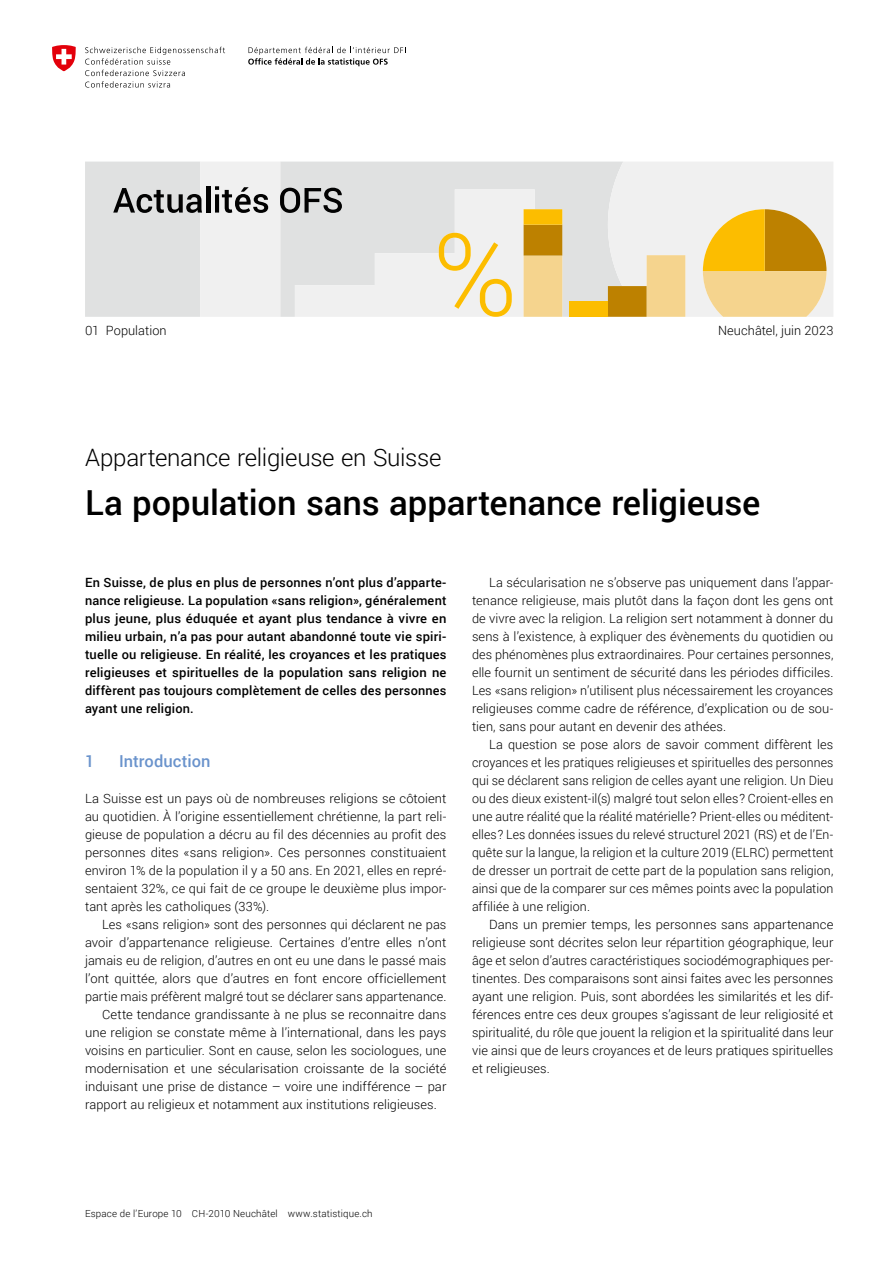
<style>
.page{position:relative;width:893px;height:1263px;background:#fff}
.page>*{position:absolute;margin:0;border:0;box-sizing:border-box;transform-origin:0 0}
.TS_Titel{font:500 34.5px "Roboto";letter-spacing:-.005em;color:#000}
.TS_Untertitel{font:300 24px "Roboto";letter-spacing:-.01em;color:#000}
.Untertitel_1_farbig{font:500 16.5px "Roboto";color:#6a93cc}
.Grundtext_Einzug{font:300 12.75px/18px "Roboto";letter-spacing:.005em;color:#000;text-align:justify}
.Grundtext_F{font:500 12.75px/18px "Roboto";letter-spacing:.015em;color:#000;text-align:justify}
.Grundtext_F-2{font:300 12.75px/18px "Roboto";letter-spacing:.005em;color:#000;text-align:justify}
.Grundtext_Linksbündi{font:300 12.75px "Roboto";letter-spacing:.005em;color:#000}
.Kopf-Fuss-Zeile_Pagi{font:300 9.75px "Roboto";letter-spacing:.015em;color:#000}
</style>
<div class="page">
<div style="left:562px;top:162px;width:46px;height:155px;background:#e0e1e1"></div>
<svg style="left:608px;top:162px;width:225px;height:155px"></svg>
<div style="left:569px;top:302px;width:39px;height:15px;background:#fcbd00"></div>
<svg style="left:85px;top:162px;width:477px;height:155px"></svg>
<svg style="left:248px;top:47px;width:158px;height:19px"></svg>
<svg style="left:85px;top:47px;width:140px;height:41px"></svg>
<svg style="left:52px;top:45px;width:24px;height:26px"></svg>
<p class="Grundtext_Linksbündi" style="left:85px;top:322px;width:83px">01 Population</p>
<p class="Grundtext_Einzug" style="left:718px;top:321px;width:117px">Neuchâtel, juin 2023</p>
<h1 class="TS_Untertitel" style="left:85px;top:441px;width:358px">Appartenance religieuse en Suisse</h1>
<h1 class="TS_Titel" style="left:85px;top:479px;width:677px">La population sans appartenance religieuse</h1>
<p class="Grundtext_F" style="left:85px;top:573px;width:363px">En Suisse, de plus en plus de personnes n’ont plus d’apparte&shy;nance religieuse. La population «sans religion», généralement plus jeune, plus éduquée et ayant plus tendance à vivre en milieu urbain, n’a pas pour autant abandonné toute vie spiri&shy;tuelle ou religieuse. En réalité, les croyances et les pratiques religieuses et spirituelles de la population sans religion ne diffèrent pas toujours complètement de celles des personnes ayant une religion.</p>
<h3 class="Untertitel_1_farbig" style="left:85px;top:750px;width:11px">1</h3>
<h3 class="Untertitel_1_farbig" style="left:119px;top:750px;width:93px">Introduction</h3>
<p class="Grundtext_F-2" style="left:85px;top:789px;width:363px">La Suisse est un pays où de nombreuses religions se côtoient au quotidien. À l’origine essentiellement chrétienne, la part reli&shy;gieuse de population a décru au fil des décennies au profit des personnes dites «sans religion». Ces personnes constituaient environ 1% de la population il y a 50 ans. En 2021, elles en repré&shy;sentaient 32%, ce qui fait de ce groupe le deuxième plus impor&shy;tant après les catholiques (33%).</p>
<p class="Grundtext_Einzug" style="left:85px;top:915px;width:363px;text-indent:17px">Les «sans religion» sont des personnes qui déclarent ne pas avoir d’appartenance religieuse. Certaines d’entre elles n’ont jamais eu de religion, d’autres en ont eu une dans le passé mais l’ont quittée, alors que d’autres en font encore officiellement partie mais préfèrent malgré tout se déclarer sans appartenance.</p>
<p class="Grundtext_Einzug" style="left:85px;top:1005px;width:363px;text-indent:17px">Cette tendance grandissante à ne plus se reconnaitre dans une religion se constate même à l’international, dans les pays voisins en particulier. Sont en cause, selon les sociologues, une modernisation et une sécularisation croissante de la société induisant une prise de distance – voire une indifférence – par rapport au religieux et notamment aux institutions religieuses.</p>
<p class="Grundtext_Einzug" style="left:472px;top:573px;width:363px;text-indent:17px">La sécularisation ne s’observe pas uniquement dans l’appar&shy;tenance religieuse, mais plutôt dans la façon dont les gens ont de vivre avec la religion. La religion sert notamment à donner du sens à l’existence, à expliquer des évènements du quotidien ou des phénomènes plus extraordinaires. Pour certaines personnes, elle fournit un sentiment de sécurité dans les périodes difficiles.<br>Les «sans religion» n’utilisent plus nécessairement les croyances religieuses comme cadre de référence, d’explication ou de sou&shy;tien, sans pour autant en devenir des athées.</p>
<p class="Grundtext_Einzug" style="left:472px;top:735px;width:363px;text-indent:17px">La question se pose alors de savoir comment diffèrent les croyances et les pratiques religieuses et spirituelles des personnes qui se déclarent sans religion de celles ayant une religion. Un Dieu ou des dieux existent-il(s) malgré tout selon elles? Croient-elles en une autre réalité que la réalité matérielle? Prient-elles ou méditent&shy;elles? Les données issues du relevé structurel 2021 (RS) et de l’En&shy;quête sur la langue, la religion et la culture 2019 (ELRC) permettent de dresser un portrait de cette part de la population sans religion, ainsi que de la comparer sur ces mêmes points avec la population affiliée à une religion.</p>
<p class="Grundtext_Einzug" style="left:472px;top:915px;width:363px;text-indent:17px">Dans un premier temps, les personnes sans appartenance religieuse sont décrites selon leur répartition géographique, leur âge et selon d’autres caractéristiques sociodémographiques per&shy;tinentes. Des comparaisons sont ainsi faites avec les personnes ayant une religion. Puis, sont abordées les similarités et les dif&shy;férences entre ces deux groupes s’agissant de leur religiosité et spiritualité, du rôle que jouent la religion et la spiritualité dans leur vie ainsi que de leurs croyances et de leurs pratiques spirituelles et religieuses.</p>
<p class="Kopf-Fuss-Zeile_Pagi" style="left:85px;top:1207px;width:289px">Espace de l’Europe 10 CH-2010 Neuchâtel www.statistique.ch</p>
</div>
